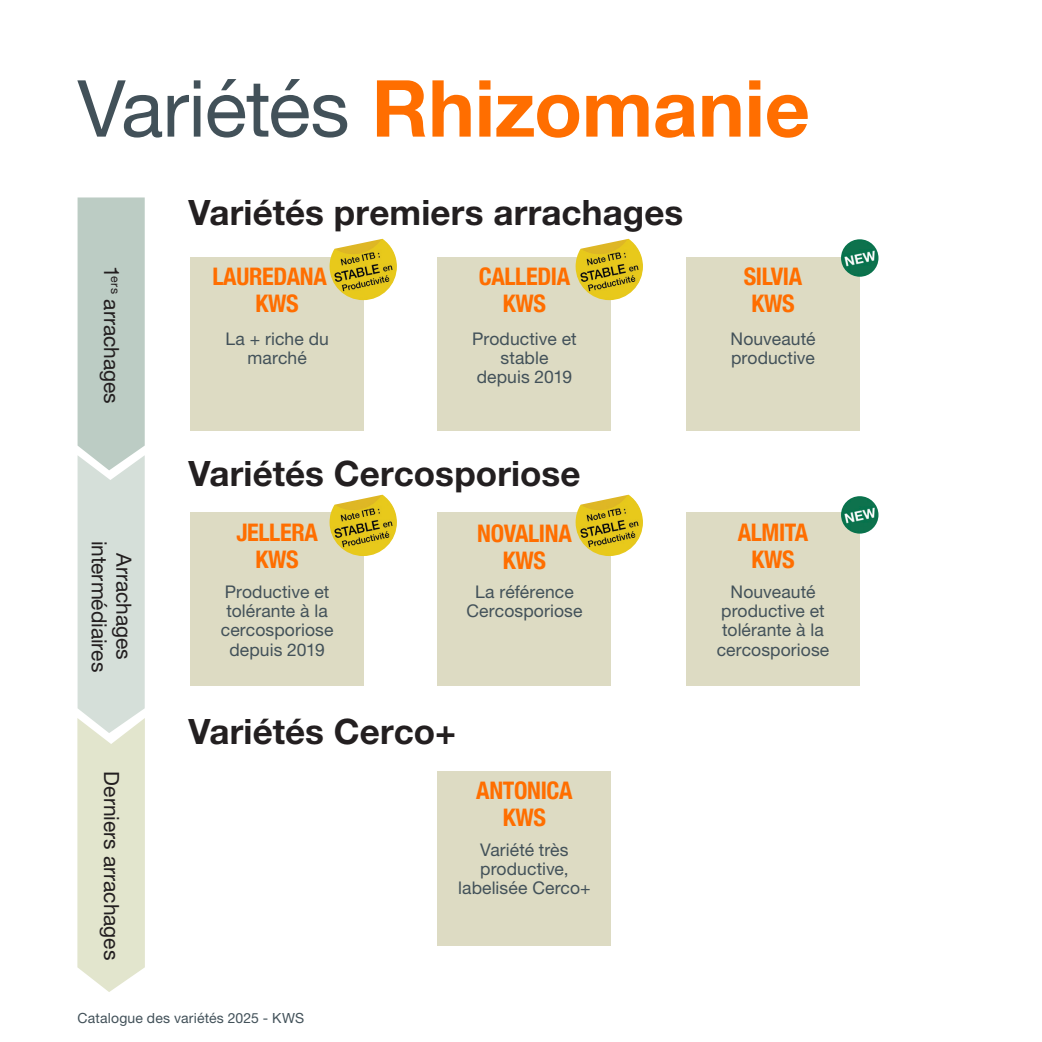
<style>
.page{position:relative;width:1042px;height:1042px;background:#fff}
.page>*{position:absolute;margin:0;border:0;box-sizing:border-box;transform-origin:0 0}
.t1{font:700 78.75px "Helvetica Neue LT Std";color:#ff6e00}
.KWS_Topline_11pt{font:700 35px "Helvetica Neue LT Std";letter-spacing:.005em;color:#231f20}
.t2{font:700 condensed 24.15px "Helvetica Neue";letter-spacing:-.015em;color:#ff6e00}
.KWS_Topline_11pt-2{font:21px "Helvetica Neue LT Std";color:#231f20}
.KWS_Topline_11pt-3{font:17.5px/19.2px "Helvetica Neue LT Std";letter-spacing:.005em;color:#425159;text-align:center}
.KWS_Topline_11pt-4{font:14px "Helvetica Neue LT Std";letter-spacing:.015em;color:#425159}
.s1{font-weight:400;color:#425159}
</style>
<div class="page">
<div style="left:686px;top:512px;width:174px;height:174px;background:#dddbc3"></div>
<div style="left:438px;top:512px;width:173px;height:174px;background:#dddbc3"></div>
<div style="left:190px;top:512px;width:174px;height:174px;background:#dddbc3"></div>
<svg style="left:77px;top:197px;width:68px;height:795px;background:#d3dcd0"></svg>
<div style="left:686px;top:257px;width:174px;height:174px;background:#dddbc3"></div>
<div style="left:438px;top:771px;width:173px;height:174px;background:#dddbc3"></div>
<div style="left:438px;top:257px;width:173px;height:174px;background:#dddbc3"></div>
<div style="left:190px;top:257px;width:174px;height:174px;background:#dddbc3"></div>
<img style="left:841px;top:239px;width:37px;height:38px;border-radius:19px">
<img style="left:841px;top:496px;width:37px;height:37px;border-radius:19px">
<img style="left:329px;top:239px;width:68px;height:61px">
<img style="left:329px;top:495px;width:68px;height:61px">
<img style="left:575px;top:239px;width:68px;height:61px">
<img style="left:575px;top:495px;width:68px;height:61px">
<p class="t1" style="left:77px;top:60px;width:734px"><span class="s1">Variétés</span> Rhizomanie</p>
<p class="KWS_Topline_11pt-2" style="left:124px;top:266px;width:139px;rotate:90deg">1<sup>ers</sup> arrachages</p>
<p class="KWS_Topline_11pt-2" style="left:112px;top:541px;width:133px;rotate:90deg">intermédiaires</p>
<p class="KWS_Topline_11pt-2" style="left:136px;top:553px;width:108px;rotate:90deg">Arrachages</p>
<p class="KWS_Topline_11pt-2" style="left:124px;top:771px;width:190px;rotate:90deg">Derniers arrachages</p>
<p class="KWS_Topline_11pt" style="left:189px;top:191px;width:496px">Variétés premiers arrachages</p>
<p class="t2" style="left:479px;top:256px;width:93px">CALLEDIA</p>
<p class="t2" style="left:503px;top:283px;width:45px">KWS</p>
<p class="KWS_Topline_11pt-3" style="left:472px;top:329px;width:106px">Productive et stable</p>
<p class="KWS_Topline_11pt-3" style="left:477px;top:367px;width:97px">depuis 2019</p>
<p class="t2" style="left:744px;top:256px;width:60px">SILVIA</p>
<p class="t2" style="left:751px;top:283px;width:45px">KWS</p>
<p class="t2" style="left:212px;top:256px;width:116px">LAUREDANA</p>
<p class="t2" style="left:255px;top:283px;width:45px">KWS</p>
<p class="KWS_Topline_11pt-3" style="left:225px;top:329px;width:105px">La + riche du marché</p>
<p class="KWS_Topline_11pt-3" style="left:730px;top:329px;width:86px;text-align:left">Nouveauté productive</p>
<p class="KWS_Topline_11pt" style="left:189px;top:452px;width:393px">Variétés Cercosporiose</p>
<p class="t2" style="left:236px;top:512px;width:83px">JELLERA</p>
<p class="t2" style="left:255px;top:539px;width:45px">KWS</p>
<p class="KWS_Topline_11pt-3" style="left:221px;top:582px;width:114px">Productive et tolérante à la cercosporiose depuis 2019</p>
<p class="t2" style="left:477px;top:513px;width:96px">NOVALINA</p>
<p class="t2" style="left:503px;top:540px;width:45px">KWS</p>
<p class="KWS_Topline_11pt-3" style="left:466px;top:582px;width:117px">La référence<br>Cercosporiose</p>
<p class="KWS_Topline_11pt" style="left:189px;top:710px;width:269px">Variétés Cerco+</p>
<p class="t2" style="left:476px;top:770px;width:98px">ANTONICA</p>
<p class="t2" style="left:503px;top:797px;width:45px">KWS</p>
<p class="KWS_Topline_11pt-3" style="left:458px;top:840px;width:134px">Variété très productive, labelisée Cerco+</p>
<p class="t2" style="left:737px;top:512px;width:72px">ALMITA</p>
<p class="t2" style="left:751px;top:539px;width:45px">KWS</p>
<p class="KWS_Topline_11pt-3" style="left:716px;top:582px;width:114px">Nouveauté productive et tolérante à la cercosporiose</p>
<p class="KWS_Topline_11pt-4" style="left:78px;top:1010px;width:228px">Catalogue des variétés 2025 - KWS</p>
</div>
